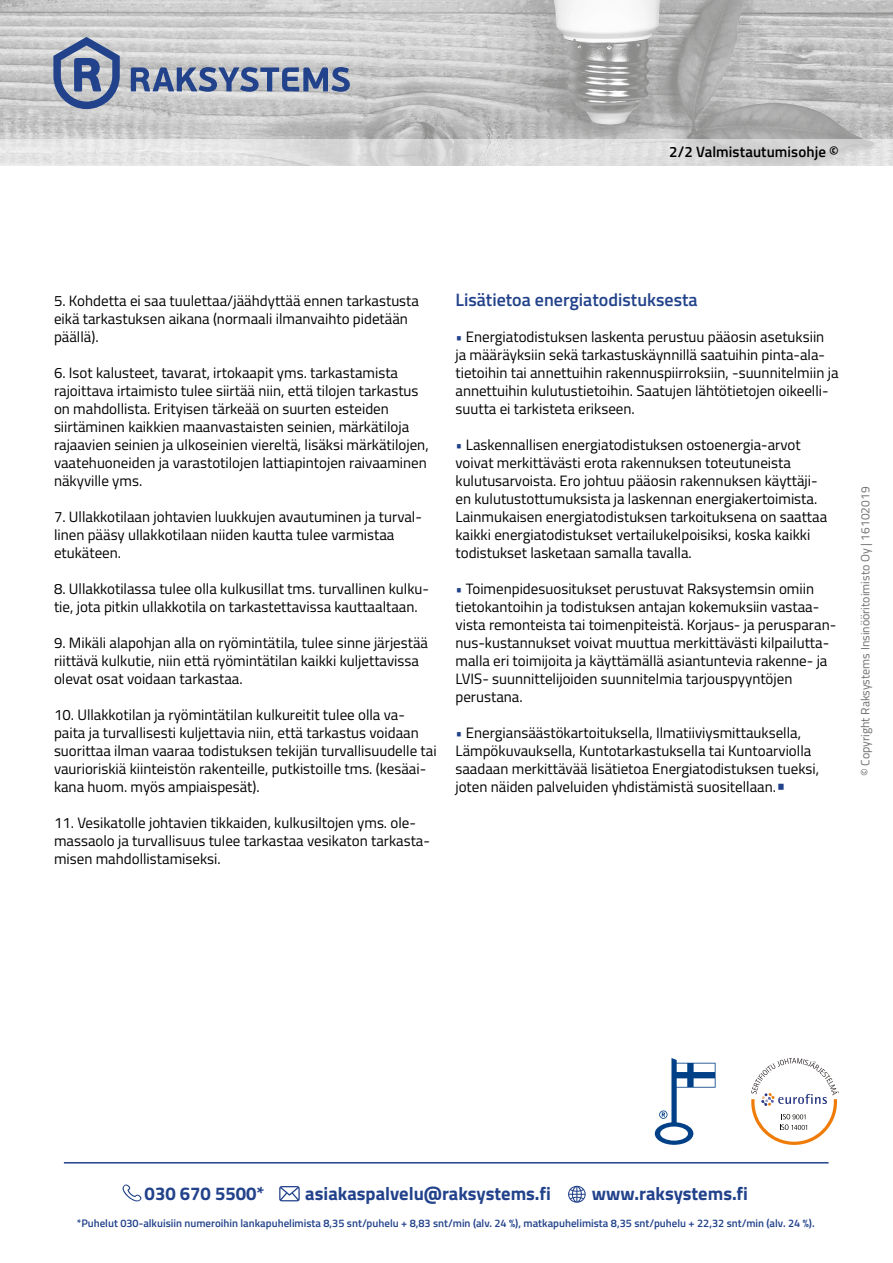
<style>
.page{position:relative;width:893px;height:1263px;background:#fff}
.page>*{position:absolute;margin:0;border:0;box-sizing:border-box;transform-origin:0 0}
.ALAPALKKI2{font:700 18.6px "Titillium";color:#22428b}
.VÄLIOTSIKKO{font:600 18px "Titillium";color:#22428b}
.LEIPIS{font:15px/18px "Titillium";color:#000}
.t1{font:600 15px "Titillium";letter-spacing:.005em;color:#000}
.Leipis{font:12px "Titillium";color:#706f6f}
.ALATEKSTI_PUH_HINNAT{font:600 10.95px "Titillium";color:#22428b}
.s1{color:#22428b}
.s2{font-size:21px;color:#22428b}
</style>
<div class="page">
<img style="left:0;top:0;width:893px;height:139px">
<svg style="left:0;top:139px;width:893px;height:26px;background:#dcdcdc"></svg>
<svg style="left:131px;top:67px;width:219px;height:25px;background:#7887ab"></svg>
<svg style="left:53px;top:37px;width:67px;height:72px;background:#828faf"></svg>
<svg style="left:655px;top:1058px;width:60px;height:87px"></svg>
<svg style="left:751px;top:1058px;width:88px;height:87px"></svg>
<hr style="left:64px;top:1162px;width:764px;height:1px;background:#22428b">
<svg style="left:568px;top:1186px;width:18px;height:17px"></svg>
<svg style="left:122px;top:1184px;width:20px;height:17px"></svg>
<svg style="left:279px;top:1186px;width:21px;height:15px"></svg>
<p class="t1" style="left:669px;top:141px;width:171px">2/2 Valmistautumisohje ©</p>
<p class="LEIPIS" style="left:54px;top:291px;width:367px">5. Kohdetta ei saa tuulettaa/jäähdyttää ennen tarkastusta eikä tarkastuksen aikana (normaali ilmanvaihto pidetään päällä).</p>
<p class="LEIPIS" style="left:54px;top:363px;width:376px">6. Isot kalusteet, tavarat, irtokaapit yms. tarkastamista rajoittava irtaimisto tulee siirtää niin, että tilojen tarkastus on mahdollista. Erityisen tärkeää on suurten esteiden siirtäminen kaikkien maanvastaisten seinien, märkätiloja rajaavien seinien ja ulkoseinien viereltä, lisäksi märkätilojen, vaatehuoneiden ja varastotilojen lattiapintojen raivaaminen näkyville yms.</p>
<p class="LEIPIS" style="left:54px;top:507px;width:369px">7. Ullakkotilaan johtavien luukkujen avautuminen ja turval&shy;linen pääsy ullakkotilaan niiden kautta tulee varmistaa etukäteen.</p>
<p class="LEIPIS" style="left:54px;top:579px;width:377px">8. Ullakkotilassa tulee olla kulkusillat tms. turvallinen kulku&shy;tie, jota pitkin ullakkotila on tarkastettavissa kauttaaltaan.</p>
<p class="LEIPIS" style="left:54px;top:633px;width:376px">9. Mikäli alapohjan alla on ryömintätila, tulee sinne järjestää riittävä kulkutie, niin että ryömintätilan kaikki kuljettavissa olevat osat voidaan tarkastaa.</p>
<p class="LEIPIS" style="left:54px;top:705px;width:384px">10. Ullakkotilan ja ryömintätilan kulkureitit tulee olla va&shy;paita ja turvallisesti kuljettavia niin, että tarkastus voidaan suorittaa ilman vaaraa todistuksen tekijän turvallisuudelle tai vaurioriskiä kiinteistön rakenteille, putkistoille tms. (kesäai&shy;kana huom. myös ampiaispesät).</p>
<p class="LEIPIS" style="left:54px;top:813px;width:378px">11. Vesikatolle johtavien tikkaiden, kulkusiltojen yms. ole&shy;massaolo ja turvallisuus tulee tarkastaa vesikaton tarkasta&shy;misen mahdollistamiseksi.</p>
<p class="VÄLIOTSIKKO" style="left:455px;top:286px;width:244px">Lisätietoa energiatodistuksesta</p>
<p class="LEIPIS" style="left:455px;top:327px;width:385px"><span class="s1">•</span> Energiatodistuksen laskenta perustuu pääosin asetuksiin ja määräyksiin sekä tarkastuskäynnillä saatuihin pinta-ala&shy;tietoihin tai annettuihin rakennuspiirroksiin, -suunnitelmiin ja annettuihin kulutustietoihin. Saatujen lähtötietojen oikeelli&shy;suutta ei tarkisteta erikseen.</p>
<p class="LEIPIS" style="left:455px;top:435px;width:373px"><span class="s1">•</span> Laskennallisen energiatodistuksen ostoenergia-arvot voivat merkittävästi erota rakennuksen toteutuneista kulutusarvoista. Ero johtuu pääosin rakennuksen käyttäji&shy;en kulutustottumuksista ja laskennan energiakertoimista.<br>Lainmukaisen energiatodistuksen tarkoituksena on saattaa kaikki energiatodistukset vertailukelpoisiksi, koska kaikki todistukset lasketaan samalla tavalla.</p>
<p class="LEIPIS" style="left:455px;top:579px;width:382px"><span class="s1">•</span> Toimenpidesuositukset perustuvat Raksystemsin omiin tietokantoihin ja todistuksen antajan kokemuksiin vastaa&shy;vista remonteista tai toimenpiteistä. Korjaus- ja perusparan&shy;nus-kustannukset voivat muuttua merkittävästi kilpailutta&shy;malla eri toimijoita ja käyttämällä asiantuntevia rakenne- ja LVIS- suunnittelijoiden suunnitelmia tarjouspyyntöjen perustana.</p>
<p class="LEIPIS" style="left:455px;top:723px;width:365px"><span class="s1">•</span> Energiansäästökartoituksella, Ilmatiiviysmittauksella, Lämpökuvauksella, Kuntotarkastuksella tai Kuntoarviolla saadaan merkittävää lisätietoa Energiatodistuksen tueksi, joten näiden palveluiden yhdistämistä suositellaan.<span class="s2">•</span></p>
<p class="Leipis" style="left:856px;top:776px;width:291px;rotate:-90deg">© Copyright Raksystems Insinööritoimisto Oy | 16102019</p>
<p class="ALAPALKKI2" style="left:145px;top:1179px;width:121px">030 670 5500*</p>
<p class="ALAPALKKI2" style="left:305px;top:1179px;width:247px">asiakaspalvelu@raksystems.fi</p>
<p class="ALAPALKKI2" style="left:592px;top:1179px;width:158px">www.raksystems.fi</p>
<p class="ALATEKSTI_PUH_HINNAT" style="left:77px;top:1215px;width:739px">*Puhelut 030-alkuisiin numeroihin lankapuhelimista 8,35 snt/puhelu + 8,83 snt/min (alv. 24 %), matkapuhelimista 8,35 snt/puhelu + 22,32 snt/min (alv. 24 %).</p>
</div>
